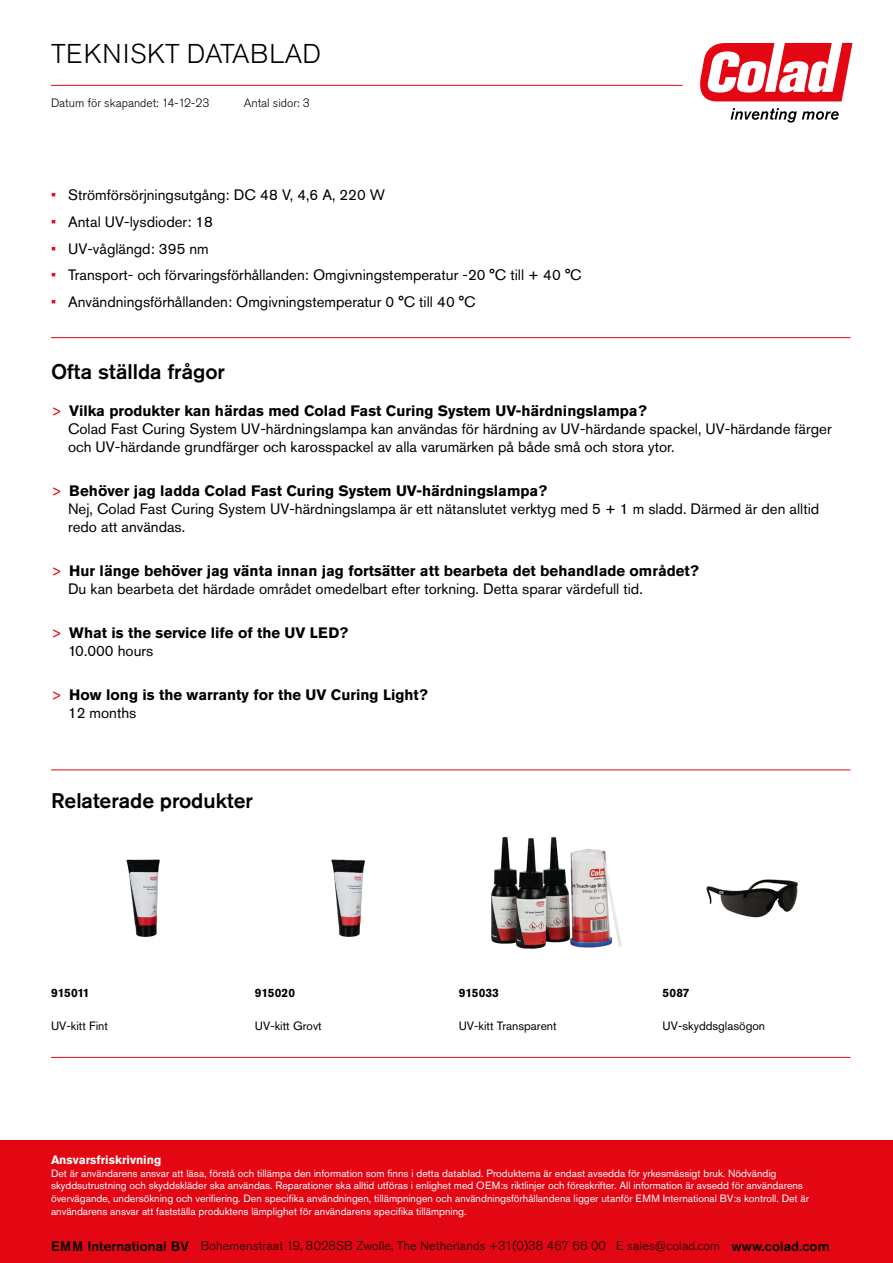
<style>
.page{position:relative;width:893px;height:1263px;background:#fff}
.page>*{position:absolute;margin:0;border:0;box-sizing:border-box;transform-origin:0 0}
.t1{font:300 27px "Akzidenz Grotesk Pro";letter-spacing:.01em;color:#000}
.t2{font:500 21px "Akzidenz Grotesk Pro";color:#000}
.t3{font:15px/18px "Akzidenz Grotesk Pro";color:#000}
.t4{font:700 15px/18px "Akzidenz Grotesk Pro";color:#000}
.t5{font:300 12.6px "Akzidenz Grotesk Pro";letter-spacing:.01em;color:#000}
.t6{font:12px "Akzidenz Grotesk Pro";color:#000}
.t7{font:300 12px "Akzidenz Grotesk Pro";color:#000}
.t8{font:700 12px "Akzidenz Grotesk Pro";color:#000}
.t9{font:700 12px "Akzidenz Grotesk Pro";color:#fff}
.t10{font:10.5px/12.9px "Akzidenz Grotesk Pro";color:#fff}
.s1{color:#e30613}
.s2{font-weight:700}
.s3{font-weight:400;color:#e30613}
.s4{font-weight:400}
.s5{font-weight:500;font-size:13.65px}
</style>
<div class="page">
<svg style="left:700px;top:43px;width:152px;height:58px"></svg>
<svg style="left:731px;top:108px;width:108px;height:15px"></svg>
<hr style="left:51px;top:85px;width:631px;height:1px;background:#e30613">
<hr style="left:51px;top:337px;width:799px;height:1px;background:#e30613">
<hr style="left:51px;top:770px;width:799px;height:1px;background:#e30613">
<img style="left:126px;top:859px;width:34px;height:79px">
<img style="left:331px;top:859px;width:34px;height:78px">
<img style="left:491px;top:836px;width:131px;height:113px">
<img style="left:706px;top:879px;width:92px;height:39px">
<hr style="left:51px;top:1057px;width:799px;height:1px;background:#e30613">
<div style="left:0;top:1141px;width:893px;height:122px;background:#e30613"></div>
<h1 class="t1" style="left:51px;top:36px;width:271px">TEKNISKT DATABLAD</h1>
<p class="t7" style="left:244px;top:95px;width:67px">Antal sidor: 3</p>
<p class="t7" style="left:51px;top:95px;width:160px">Datum för skapandet: 14-12-23</p>
<p class="t3" style="left:51px;top:186px;width:336px"><span class="s1">•</span> Strömförsörjningsutgång: DC 48 V, 4,6 A, 220 W</p>
<p class="t3" style="left:51px;top:213px;width:163px"><span class="s1">•</span> Antal UV-lysdioder: 18</p>
<p class="t3" style="left:51px;top:239px;width:159px"><span class="s1">•</span> UV-våglängd: 395 nm</p>
<p class="t3" style="left:51px;top:266px;width:532px"><span class="s1">•</span> Transport- och förvaringsförhållanden: Omgivningstemperatur -20 °C till + 40 °C</p>
<p class="t3" style="left:51px;top:293px;width:426px"><span class="s1">•</span> Användningsförhållanden: Omgivningstemperatur 0 °C till 40 °C</p>
<h2 class="t2" style="left:51px;top:358px;width:176px">Ofta ställda frågor</h2>
<p class="t3" style="left:68px;top:402px;width:765px;text-indent:-17px"><span class="s1">&gt;</span> <span class="s2">Vilka produkter kan härdas med Colad Fast Curing System UV-härdningslampa?<br></span>Colad Fast Curing System UV-härdningslampa kan användas för härdning av UV-härdande spackel, UV-härdande färger och UV-härdande grundfärger och karosspackel av alla varumärken på både små och stora ytor.</p>
<p class="t3" style="left:68px;top:482px;width:753px;text-indent:-17px"><span class="s1">&gt;</span> <span class="s2">Behöver jag ladda Colad Fast Curing System UV-härdningslampa?<br></span>Nej, Colad Fast Curing System UV-härdningslampa är ett nätanslutet verktyg med 5 + 1 m sladd. Därmed är den alltid redo att användas.</p>
<p class="t3" style="left:68px;top:562px;width:632px;text-indent:-17px"><span class="s1">&gt;</span> <span class="s2">Hur länge behöver jag vänta innan jag fortsätter att bearbeta det behandlade området?<br></span>Du kan bearbeta det härdade området omedelbart efter torkning. Detta sparar värdefull tid.</p>
<p class="t4" style="left:68px;top:624px;width:282px;text-indent:-17px"><span class="s3">&gt;</span> What is the service life of the UV LED?<br><span class="s4">10.000 hours</span></p>
<p class="t4" style="left:68px;top:686px;width:361px;text-indent:-17px"><span class="s3">&gt;</span> How long is the warranty for the UV Curing Light?<br><span class="s4">12 months</span></p>
<h2 class="t2" style="left:51px;top:787px;width:203px">Relaterade produkter</h2>
<p class="t8" style="left:51px;top:985px;width:40px">915011</p>
<p class="t8" style="left:255px;top:985px;width:42px">915020</p>
<p class="t8" style="left:459px;top:985px;width:42px">915033</p>
<p class="t8" style="left:663px;top:985px;width:28px">5087</p>
<p class="t6" style="left:51px;top:1018px;width:58px">UV-kitt Fint</p>
<p class="t6" style="left:255px;top:1018px;width:68px">UV-kitt Grovt</p>
<p class="t6" style="left:459px;top:1018px;width:99px">UV-kitt Transparent</p>
<p class="t6" style="left:663px;top:1018px;width:104px">UV-skyddsglasögon</p>
<p class="t9" style="left:51px;top:1152px;width:112px">Ansvarsfriskrivning</p>
<p class="t10" style="left:51px;top:1166px;width:760px">Det är användarens ansvar att läsa, förstå och tillämpa den information som finns i detta datablad. Produkterna är endast avsedda för yrkesmässigt bruk. Nödvändig skyddsutrustning och skyddskläder ska användas. Reparationer ska alltid utföras i enlighet med OEM:s riktlinjer och föreskrifter. All information är avsedd för användarens övervägande, undersökning och verifiering. Den specifika användningen, tillämpningen och användningsförhållandena ligger utanför EMM International BV:s kontroll. Det är användarens ansvar att fastställa produktens lämplighet för användarens specifika tillämpning.</p>
<p class="t5" style="left:51px;top:1238px;width:780px"><span class="s5">EMM International BV</span> Bohemenstraat 19, 8028SB Zwolle, The Netherlands +31(0)38 467 66 00 E sales@colad.com <span class="s5">www.colad.com</span></p>
</div>
